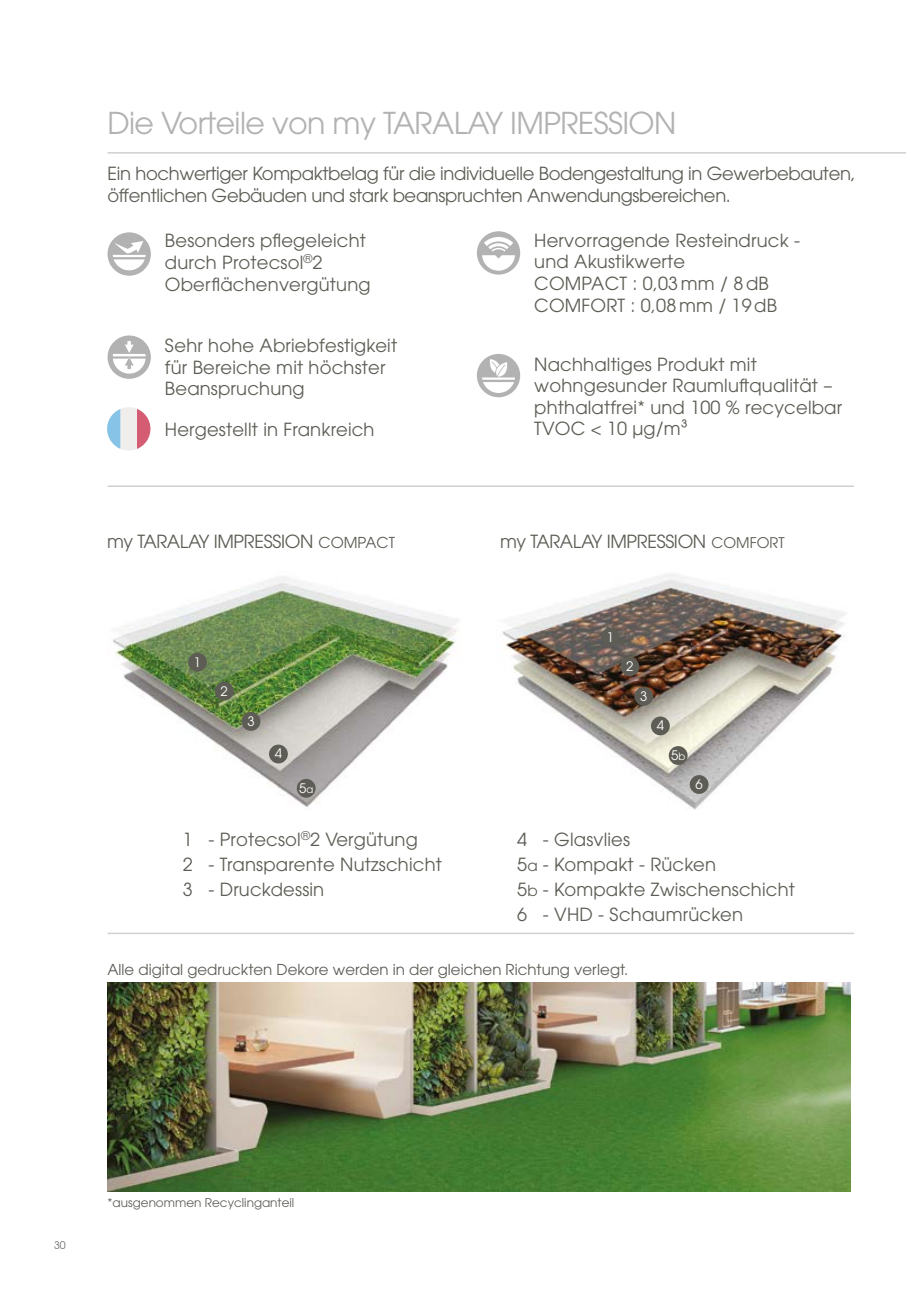
<style>
.page{position:relative;width:906px;height:1289px;background:#fff}
.page>*{position:absolute;margin:0;border:0;box-sizing:border-box;transform-origin:0 0}
.t1{font:30px "ITC Avant Garde Pro";letter-spacing:-.02em;color:#b3b2b2}
.t2{font:18px/21.6px "ITC Avant Garde Pro";letter-spacing:.01em;color:#5d5d55}
.t3{font:18px/21px "ITC Avant Garde Pro";letter-spacing:-.02em;color:#5d5d55}
.t4{font:15px "ITC Avant Garde Pro";color:#5d5d55}
.t5{font:13.05px "ITC Avant Garde Pro";color:#fff}
.t6{font:12px "ITC Avant Garde Pro";color:#5d5d55}
.t7{font:10.5px "ITC Avant Garde Pro";color:#706f6f}
.s1{font-size:15px}
.s2{font-size:14.7px}
.s3{font-size:10.05px}
</style>
<div class="page">
<hr style="left:107px;top:152px;width:799px;height:2px;background:#d0d0d0">
<hr style="left:107px;top:485px;width:747px;height:2px;background:#d0d0d0">
<hr style="left:107px;top:932px;width:747px;height:2px;background:#d0d0d0">
<img style="left:112px;top:577px;width:346px;height:230px">
<div style="left:188px;top:652px;width:19px;height:19px;background:#5d5d55;border-radius:50%"></div>
<div style="left:215px;top:681px;width:19px;height:19px;background:#5d5d55;border-radius:50%"></div>
<div style="left:241px;top:712px;width:19px;height:18px;background:#5d5d55;border-radius:50%"></div>
<div style="left:269px;top:744px;width:19px;height:19px;background:#5d5d55;border-radius:50%"></div>
<div style="left:297px;top:778px;width:19px;height:19px;background:#5d5d55;border-radius:50%"></div>
<img style="left:502px;top:574px;width:345px;height:235px">
<div style="left:601px;top:627px;width:19px;height:19px;background:#5d5d55;border-radius:50%"></div>
<div style="left:620px;top:657px;width:19px;height:19px;background:#5d5d55;border-radius:50%"></div>
<div style="left:634px;top:687px;width:19px;height:18px;background:#5d5d55;border-radius:50%"></div>
<div style="left:651px;top:716px;width:19px;height:19px;background:#5d5d55;border-radius:50%"></div>
<div style="left:669px;top:746px;width:18px;height:19px;background:#5d5d55;border-radius:50%"></div>
<div style="left:689px;top:775px;width:19px;height:19px;background:#5d5d55;border-radius:50%"></div>
<div style="left:107px;top:232px;width:44px;height:44px;background:#b3b2b2;border-radius:50%"></div>
<svg style="left:113px;top:241px;width:33px;height:29px"></svg>
<div style="left:107px;top:335px;width:44px;height:44px;background:#b3b2b2;border-radius:50%"></div>
<svg style="left:113px;top:341px;width:33px;height:32px"></svg>
<div style="left:477px;top:231px;width:43px;height:43px;background:#b3b2b2;border-radius:50%"></div>
<svg style="left:479px;top:235px;width:39px;height:36px"></svg>
<div style="left:477px;top:354px;width:43px;height:43px;background:#b3b2b2;border-radius:50%"></div>
<svg style="left:482px;top:359px;width:33px;height:34px"></svg>
<img style="left:107px;top:982px;width:743px;height:209px">
<svg style="left:107px;top:407px;width:43px;height:43px"></svg>
<h1 class="t1" style="left:107px;top:105px;width:570px">Die Vorteile von my TARALAY IMPRESSION</h1>
<p class="t3" style="left:108px;top:163px;width:749px">Ein hochwertiger Kompaktbelag für die individuelle Bodengestaltung in Gewerbebauten, öffentlichen Gebäuden und stark beanspruchten Anwendungsbereichen.</p>
<p class="t2" style="left:165px;top:229px;width:207px;line-height:22px">Besonders pflegeleicht durch Protecsol<sup>®</sup>2<br>Oberflächenvergütung</p>
<p class="t2" style="left:534px;top:229px;width:267px">Hervorragende Resteindruck - und Akustikwerte<br>COMPACT : 0,03mm / 8dB<br>COMFORT : 0,08mm / 19dB</p>
<p class="t2" style="left:165px;top:334px;width:234px">Sehr hohe Abriebfestigkeit für Bereiche mit höchster<br>Beanspruchung</p>
<p class="t2" style="left:165px;top:419px;width:211px">Hergestellt in Frankreich</p>
<p class="t2" style="left:534px;top:353px;width:309px">Nachhaltiges Produkt mit wohngesunder Raumluftqualität – phthalatfrei* und 100 % recycelbar<br>TVOC &lt; 10 µg/m³</p>
<p class="t3" style="left:107px;top:530px;width:289px">my TARALAY IMPRESSION <span class="s1">COMPACT</span></p>
<p class="t3" style="left:500px;top:530px;width:286px">my TARALAY IMPRESSION <span class="s2">COMFORT</span></p>
<p class="t5" style="left:607px;top:628px;width:9px">1</p>
<p class="t5" style="left:194px;top:653px;width:9px">1</p>
<p class="t5" style="left:626px;top:658px;width:9px">2</p>
<p class="t5" style="left:221px;top:682px;width:9px">2</p>
<p class="t5" style="left:640px;top:688px;width:9px">3</p>
<p class="t5" style="left:247px;top:713px;width:9px">3</p>
<p class="t5" style="left:657px;top:717px;width:9px">4</p>
<p class="t5" style="left:275px;top:745px;width:9px">4</p>
<p class="t5" style="left:671px;top:747px;width:16px">5<span class="s3">b</span></p>
<p class="t5" style="left:299px;top:779px;width:16px">5<span class="s3">a</span></p>
<p class="t5" style="left:695px;top:776px;width:9px">6</p>
<p class="t2" style="left:183px;top:826px;width:261px;line-height:25.2px">1 - Protecsol<sup>®</sup>2 Vergütung<br>2 - Transparente Nutzschicht<br>3 - Druckdessin</p>
<p class="t2" style="left:517px;top:826px;width:279px;line-height:25.2px">4 - Glasvlies<br>5<span class="s1">a</span> - Kompakt - Rücken<br>5<span class="s1">b</span> - Kompakte Zwischenschicht<br>6 - VHD - Schaumrücken</p>
<p class="t4" style="left:107px;top:960px;width:522px">Alle digital gedruckten Dekore werden in der gleichen Richtung verlegt.</p>
<p class="t7" style="left:54px;top:1238px;width:13px">30</p>
<p class="t6" style="left:107px;top:1194px;width:188px">*ausgenommen Recyclinganteil</p>
</div>
